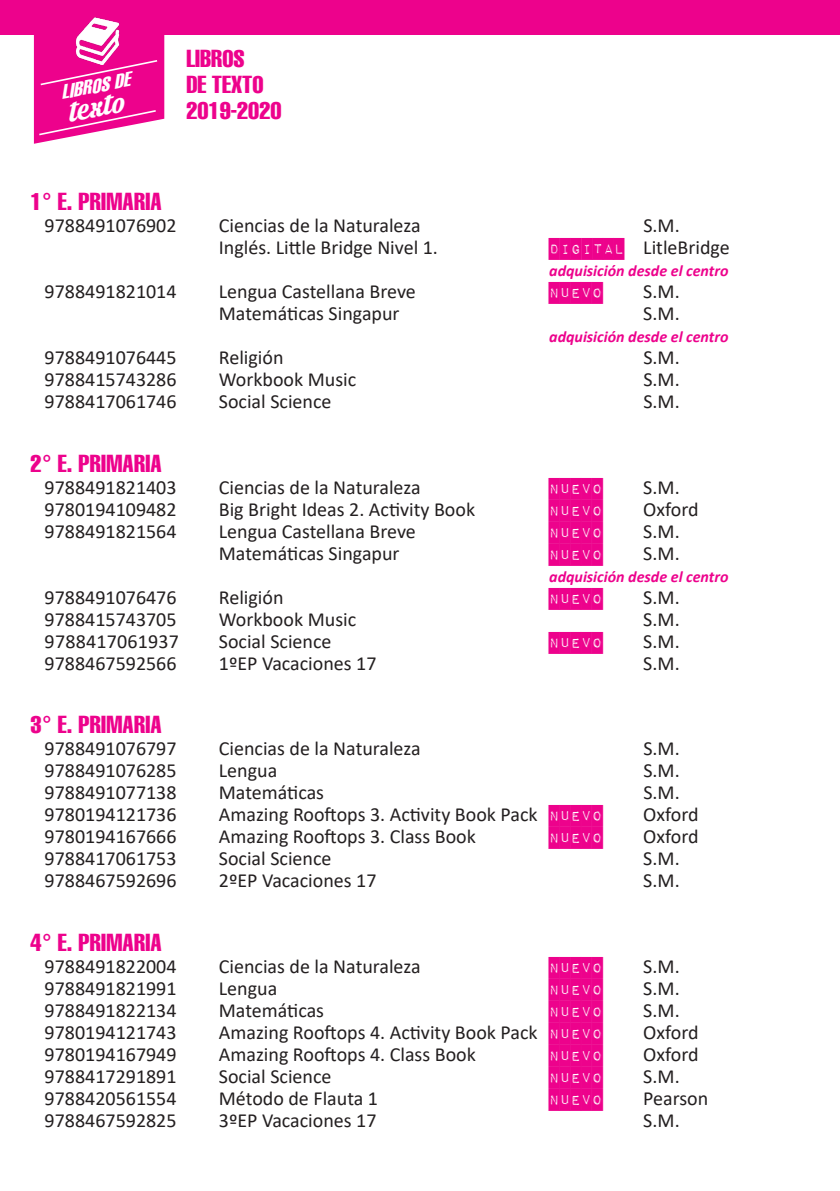
<style>
.page{position:relative;width:840px;height:1191px;background:#fff}
.page>*{position:absolute;margin:0;border:0;box-sizing:border-box;transform-origin:0 0}
.t1{font:37.2px "Krinkes Decor PERSONALUSE";color:#fff}
.t2{font:extra-condensed 24px/26px "Helvetica";letter-spacing:.01em;color:#ed028c}
.t3{font:20px "Calibri";color:#231f20}
.t4{font:italic extra-condensed 19.4px "Helvetica";color:#fff}
.t5{font:18px "Impact Label";color:#ed028c}
.t6{font:italic 700 16px "Calibri";color:#ed028c}
.s1{font-family:"Impact Label";font-size:18px;color:#ed028c}
</style>
<div class="page">
<div style="left:0;top:0;width:839px;height:35px;background:#ed028c"></div>
<svg style="left:34px;top:17px;width:130px;height:127px"></svg>
<img style="left:74px;top:18px;width:47px;height:46px">
<p class="t2" style="left:186px;top:44px;width:79px">LIBROS<br>DE TEXTO</p>
<p class="t4" style="left:58px;top:80px;width:71px;rotate:-11deg">LIBROS DE</p>
<h1 class="t1" style="left:64px;top:88px;width:58px;rotate:-11deg">texto</h1>
<p class="t2" style="left:186px;top:96px;width:97px">2019-2020</p>
<p class="t2" style="left:31px;top:188px;width:132px">1º E. PRIMARIA</p>
<p class="t3" style="left:45px;top:212px;width:133px">9788491076902</p>
<p class="t3" style="left:219px;top:212px;width:203px">Ciencias de la Naturaleza</p>
<p class="t3" style="left:643px;top:212px;width:38px">S.M.</p>
<p class="t3" style="left:219px;top:234px;width:220px">Inglés. Little Bridge Nivel 1.</p>
<p class="t3" style="left:549px;top:234px;width:182px"><span class="s1">DIGITAL</span> LitleBridge</p>
<p class="t6" style="left:549px;top:260px;width:181px">adquisición desde el centro</p>
<p class="t3" style="left:45px;top:278px;width:133px">9788491821014</p>
<p class="t3" style="left:219px;top:278px;width:198px">Lengua Castellana Breve</p>
<p class="t5" style="left:549px;top:282px;width:55px">NUEVO</p>
<p class="t3" style="left:643px;top:278px;width:38px">S.M.</p>
<p class="t3" style="left:219px;top:300px;width:182px">Matemáticas Singapur</p>
<p class="t3" style="left:643px;top:300px;width:38px">S.M.</p>
<p class="t6" style="left:549px;top:326px;width:181px">adquisición desde el centro</p>
<p class="t3" style="left:45px;top:344px;width:133px">9788491076445</p>
<p class="t3" style="left:219px;top:344px;width:66px">Religión</p>
<p class="t3" style="left:643px;top:344px;width:38px">S.M.</p>
<p class="t3" style="left:45px;top:366px;width:133px">9788415743286</p>
<p class="t3" style="left:219px;top:366px;width:139px">Workbook Music</p>
<p class="t3" style="left:643px;top:366px;width:38px">S.M.</p>
<p class="t3" style="left:45px;top:388px;width:133px">9788417061746</p>
<p class="t3" style="left:219px;top:388px;width:114px">Social Science</p>
<p class="t3" style="left:643px;top:388px;width:38px">S.M.</p>
<p class="t2" style="left:31px;top:449px;width:132px">2º E. PRIMARIA</p>
<p class="t3" style="left:45px;top:473px;width:133px">9788491821403</p>
<p class="t3" style="left:219px;top:473px;width:203px">Ciencias de la Naturaleza</p>
<p class="t5" style="left:549px;top:477px;width:55px">NUEVO</p>
<p class="t3" style="left:643px;top:473px;width:38px">S.M.</p>
<p class="t3" style="left:45px;top:495px;width:133px">9780194109482</p>
<p class="t3" style="left:219px;top:495px;width:258px">Big Bright Ideas 2. Activity Book</p>
<p class="t5" style="left:549px;top:499px;width:55px">NUEVO</p>
<p class="t3" style="left:643px;top:495px;width:57px">Oxford</p>
<p class="t3" style="left:45px;top:517px;width:133px">9788491821564</p>
<p class="t3" style="left:219px;top:517px;width:198px">Lengua Castellana Breve</p>
<p class="t5" style="left:549px;top:521px;width:55px">NUEVO</p>
<p class="t3" style="left:643px;top:517px;width:38px">S.M.</p>
<p class="t3" style="left:219px;top:539px;width:182px">Matemáticas Singapur</p>
<p class="t5" style="left:549px;top:543px;width:55px">NUEVO</p>
<p class="t3" style="left:643px;top:539px;width:38px">S.M.</p>
<p class="t6" style="left:549px;top:565px;width:181px">adquisición desde el centro</p>
<p class="t3" style="left:45px;top:583px;width:133px">9788491076476</p>
<p class="t3" style="left:219px;top:583px;width:66px">Religión</p>
<p class="t5" style="left:549px;top:587px;width:55px">NUEVO</p>
<p class="t3" style="left:643px;top:583px;width:38px">S.M.</p>
<p class="t3" style="left:45px;top:605px;width:133px">9788415743705</p>
<p class="t3" style="left:219px;top:605px;width:139px">Workbook Music</p>
<p class="t3" style="left:643px;top:605px;width:38px">S.M.</p>
<p class="t3" style="left:45px;top:627px;width:136px">9788417061937</p>
<p class="t3" style="left:219px;top:627px;width:114px">Social Science</p>
<p class="t5" style="left:549px;top:631px;width:55px">NUEVO</p>
<p class="t3" style="left:643px;top:627px;width:38px">S.M.</p>
<p class="t3" style="left:45px;top:649px;width:133px">9788467592566</p>
<p class="t3" style="left:219px;top:649px;width:159px">1ºEP Vacaciones 17</p>
<p class="t3" style="left:643px;top:649px;width:38px">S.M.</p>
<p class="t2" style="left:31px;top:711px;width:132px">3º E. PRIMARIA</p>
<p class="t3" style="left:45px;top:734px;width:133px">9788491076797</p>
<p class="t3" style="left:219px;top:734px;width:203px">Ciencias de la Naturaleza</p>
<p class="t3" style="left:643px;top:734px;width:38px">S.M.</p>
<p class="t3" style="left:45px;top:756px;width:133px">9788491076285</p>
<p class="t3" style="left:219px;top:756px;width:60px">Lengua</p>
<p class="t3" style="left:643px;top:756px;width:38px">S.M.</p>
<p class="t3" style="left:45px;top:778px;width:133px">9788491077138</p>
<p class="t3" style="left:219px;top:778px;width:107px">Matemáticas</p>
<p class="t3" style="left:643px;top:778px;width:38px">S.M.</p>
<p class="t3" style="left:45px;top:800px;width:133px">9780194121736</p>
<p class="t3" style="left:219px;top:800px;width:385px">Amazing Rooftops 3. Activity Book Pack <span class="s1">NUEVO</span></p>
<p class="t3" style="left:643px;top:800px;width:57px">Oxford</p>
<p class="t3" style="left:45px;top:822px;width:133px">9780194167666</p>
<p class="t3" style="left:219px;top:822px;width:258px">Amazing Rooftops 3. Class Book</p>
<p class="t5" style="left:549px;top:827px;width:55px">NUEVO</p>
<p class="t3" style="left:643px;top:822px;width:57px">Oxford</p>
<p class="t3" style="left:45px;top:844px;width:133px">9788417061753</p>
<p class="t3" style="left:219px;top:844px;width:114px">Social Science</p>
<p class="t3" style="left:643px;top:844px;width:38px">S.M.</p>
<p class="t3" style="left:45px;top:866px;width:133px">9788467592696</p>
<p class="t3" style="left:219px;top:866px;width:159px">2ºEP Vacaciones 17</p>
<p class="t3" style="left:643px;top:866px;width:38px">S.M.</p>
<p class="t2" style="left:31px;top:928px;width:132px">4º E. PRIMARIA</p>
<p class="t3" style="left:45px;top:952px;width:133px">9788491822004</p>
<p class="t3" style="left:219px;top:952px;width:203px">Ciencias de la Naturaleza</p>
<p class="t5" style="left:549px;top:956px;width:55px">NUEVO</p>
<p class="t3" style="left:643px;top:952px;width:38px">S.M.</p>
<p class="t3" style="left:45px;top:974px;width:133px">9788491821991</p>
<p class="t3" style="left:219px;top:974px;width:60px">Lengua</p>
<p class="t5" style="left:549px;top:978px;width:55px">NUEVO</p>
<p class="t3" style="left:643px;top:974px;width:38px">S.M.</p>
<p class="t3" style="left:45px;top:996px;width:133px">9788491822134</p>
<p class="t3" style="left:219px;top:996px;width:107px">Matemáticas</p>
<p class="t5" style="left:549px;top:1000px;width:55px">NUEVO</p>
<p class="t3" style="left:643px;top:996px;width:38px">S.M.</p>
<p class="t3" style="left:45px;top:1018px;width:133px">9780194121743</p>
<p class="t3" style="left:219px;top:1018px;width:385px">Amazing Rooftops 4. Activity Book Pack <span class="s1">NUEVO</span></p>
<p class="t3" style="left:643px;top:1018px;width:57px">Oxford</p>
<p class="t3" style="left:45px;top:1040px;width:133px">9780194167949</p>
<p class="t3" style="left:219px;top:1040px;width:258px">Amazing Rooftops 4. Class Book</p>
<p class="t5" style="left:549px;top:1044px;width:55px">NUEVO</p>
<p class="t3" style="left:643px;top:1040px;width:57px">Oxford</p>
<p class="t3" style="left:45px;top:1062px;width:133px">9788417291891</p>
<p class="t3" style="left:219px;top:1062px;width:114px">Social Science</p>
<p class="t5" style="left:549px;top:1066px;width:55px">NUEVO</p>
<p class="t3" style="left:643px;top:1062px;width:38px">S.M.</p>
<p class="t3" style="left:45px;top:1084px;width:133px">9788420561554</p>
<p class="t3" style="left:219px;top:1084px;width:161px">Método de Flauta 1</p>
<p class="t5" style="left:549px;top:1088px;width:55px">NUEVO</p>
<p class="t3" style="left:643px;top:1084px;width:66px">Pearson</p>
<p class="t3" style="left:45px;top:1106px;width:133px">9788467592825</p>
<p class="t3" style="left:219px;top:1106px;width:159px">3ºEP Vacaciones 17</p>
<p class="t3" style="left:643px;top:1106px;width:38px">S.M.</p>
</div>
